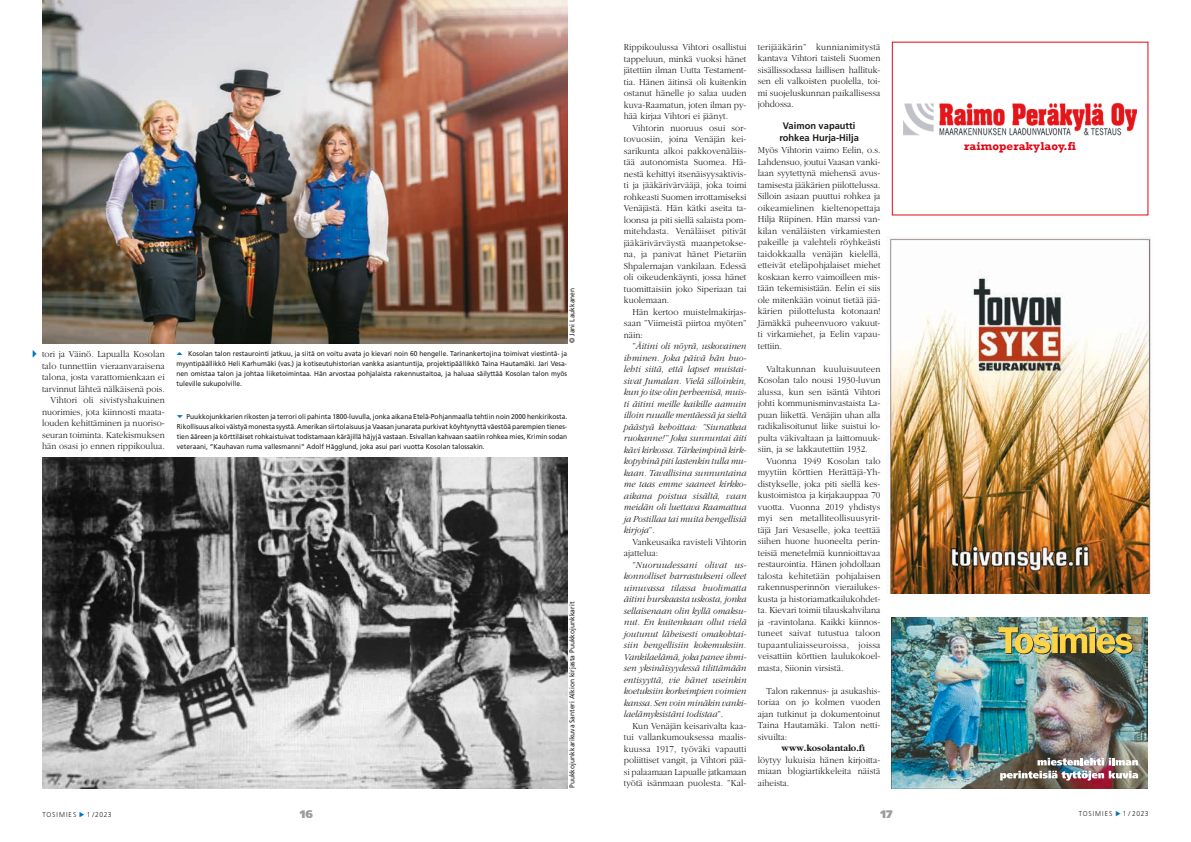
<style>
.page{position:relative;width:1191px;height:842px;background:#fff}
.page>*{position:absolute;margin:0;border:0;box-sizing:border-box;transform-origin:0 0}
.t1{font:700 11.7px "Rockwell";letter-spacing:.01em;color:#e30614}
.t2{font:900 11px "Frutiger";color:#9d9d9d}
.t3{font:300 9.5px/11.5px "Garamond";color:#1d1d1b;text-align:justify;scale:.95 1}
.t4{font:italic 300 9.5px/11.5px "Garamond";color:#1d1d1b;text-align:justify;scale:.95 1}
.t5{font:700 9.5px/11.5px "Frutiger";color:#1d1d1b;text-align:center}
.t6{font:700 9.5px "Garamond";color:#1d1d1b;scale:.95 1}
.t7{font:9px "European Pi Three";color:#0077be;scale:.96 1}
.t8{font:7px/10px "Frutiger";color:#1d1d1b;text-align:justify;scale:.95 1}
.t9{font:300 7px "Frutiger";letter-spacing:.14em;color:#1d1d1b;scale:.96 1}
.s1{font-family:"European Pi Three";color:#0077be}
.s2{font-style:normal}
</style>
<div class="page">
<svg style="left:892px;top:42px;width:256px;height:173px"></svg>
<img style="left:886px;top:237px;width:265px;height:357px">
<img style="left:891px;top:617px;width:256px;height:171px">
<img style="left:998px;top:627px;width:135px;height:27px">
<svg style="left:1000px;top:771px;width:138px;height:10px"></svg>
<svg style="left:1037px;top:758px;width:101px;height:7px"></svg>
<img style="left:42px;top:0;width:525px;height:343px">
<img style="left:43px;top:458px;width:524px;height:330px">
<p class="t8" style="left:567px;top:343px;width:60px;rotate:-90deg">© Jani Laukkanen</p>
<p class="t7" style="left:33px;top:348px;width:6px">A</p>
<p class="t8" style="left:176px;top:348px;width:413px"><span class="s1">C</span> Kosolan talon restaurointi jatkuu, ja siitä on voitu avata jo kievari noin 60 hengelle. Tarinankertojina toimivat viestintä- ja myyntipäällikkö Heli Karhumäki (vas.) ja kotiseutuhistorian vankka asiantuntija, projektipäällikkö Taina Hautamäki. Jari Vesa&shy;nen omistaa talon ja johtaa liiketoimintaa. Hän arvostaa pohjalaista rakennustaitoa, ja haluaa säilyttää Kosolan talon myös tuleville sukupolville.</p>
<p class="t8" style="left:177px;top:412px;width:412px"><span class="s1">D</span> Puukkojunkkarien rikosten ja terrori oli pahinta 1800-luvulla, jonka aikana Etelä-Pohjanmaalla tehtiin noin 2000 henkirikosta.<br>Rikollisuus alkoi väistyä monesta syystä. Amerikan siirtolaisuus ja Vaasan junarata purkivat köyhtynyttä väestöä parempien tienes&shy;tien ääreen ja körttiläiset rohkaistuivat todistamaan käräjillä häjyjä vastaan. Esivallan kahvaan saatiin rohkea mies, Krimin sodan veteraani, ”Kauhavan ruma vallesmanni” Adolf Hägglund, joka asui pari vuotta Kosolan talossakin.</p>
<p class="t3" style="left:42px;top:349px;width:131px;text-align:right">tori ja Väinö. Lapualla Kosolan talo tunnettiin vieraanvaraisena talona, josta varattomienkaan ei tarvinnut lähteä nälkäisenä pois.<br>Vihtori oli sivistyshakuinen nuorimies, jota kiinnosti maata&shy;louden kehittäminen ja nuoriso&shy;seuran toiminta. Katekismuksen hän osasi jo ennen rippikoulua.</p>
<p class="t8" style="left:567px;top:788px;width:198px;rotate:-90deg">Puukkojunkkarikuva Santeri Alkion kirjasta Puukkojunkkarit</p>
<p class="t3" style="left:624px;top:42px;width:131px">Rippikoulussa Vihtori osallistui tappeluun, minkä vuoksi hänet jätettiin ilman Uutta Testament&shy;tia. Hänen äitinsä oli kuitenkin ostanut hänelle jo salaa uuden kuva-Raamatun, joten ilman py&shy;hää kirjaa Vihtori ei jäänyt.</p>
<p class="t3" style="left:624px;top:122px;width:131px;text-indent:9px">Vihtorin nuoruus osui sor&shy;tovuosiin, joina Venäjän kei&shy;sarikunta alkoi pakkovenäläis&shy;tää autonomista Suomea. Hä&shy;nestä kehittyi itsenäisyysaktivis&shy;ti ja jääkärivärvääjä, joka toimi rohkeasti Suomen irrottamiseksi Venäjästä. Hän kätki aseita ta&shy;loonsa ja piti siellä salaista pom&shy;mitehdasta. Venäläiset pitivät jääkärivärväystä maanpetokse&shy;na, ja panivat hänet Pietariin Shpalernajan vankilaan. Edessä oli oikeudenkäynti, jossa hänet tuomittaisiin joko Siperiaan tai kuolemaan.</p>
<p class="t3" style="left:624px;top:306px;width:131px;text-indent:9px">Hän kertoo muistelmakirjas&shy;saan ”Viimeistä piirtoa myöten” näin:</p>
<p class="t4" style="left:624px;top:341px;width:131px;text-indent:9px"><span class="s2">”</span>Äitini oli nöyrä, uskovainen ihminen. Joka päivä hän huo&shy;lehti siitä, että lapset muistai&shy;sivat Jumalan. Vielä silloinkin, kun jo itse olin perheenisä, muis&shy;ti äitini meille kaikille aamuin illoin ruualle mentäessä ja sieltä päästyä kehoittaa: ”Siunatkaa ruokanne!” Joka sunnuntai äiti kävi kirkossa. Tärkeimpinä kirk&shy;kopyhinä piti lastenkin tulla mu&shy;kaan. Tavallisina sunnuntaina me taas emme saaneet kirkko&shy;aikana poistua sisältä, vaan meidän oli luettava Raamattua ja Postillaa tai muita hengellisiä kirjoja<span class="s2">”.</span></p>
<p class="t3" style="left:624px;top:536px;width:131px;text-indent:9px">Vankeusaika ravisteli Vihtorin ajattelua:</p>
<p class="t4" style="left:624px;top:559px;width:131px;text-indent:9px"><span class="s2">”</span>Nuoruudessani olivat us&shy;konnolliset harrastukseni olleet uinuvassa tilassa huolimatta äitini hurskaasta uskosta, jonka sellaisenaan olin kyllä omaksu&shy;nut. En kuitenkaan ollut vielä joutunut läheisesti omakohtai&shy;siin hengellisiin kokemuksiin.<br>Vankilaelämä, joka panee ihmi&shy;sen yksinäisyydessä tilittämään entisyyttä, vie hänet useinkin koetuksiin korkeimpien voimien kanssa. Sen voin minäkin vanki&shy;laelämyksistäni todistaa<span class="s2">”.</span></p>
<p class="t3" style="left:624px;top:720px;width:131px;text-indent:9px">Kun Venäjän keisarivalta kaa&shy;tui vallankumouksessa maalis&shy;kuussa 1917, työväki vapautti poliittiset vangit, ja Vihtori pää&shy;si palaamaan Lapualle jatkamaan</p>
<p class="t3" style="left:624px;top:778px;width:131px">työtä isänmaan puolesta. ”Kal-</p>
<p class="t3" style="left:758px;top:41px;width:131px">terijääkärin” kunnianimitystä kantava Vihtori taisteli Suomen sisällissodassa laillisen hallituk&shy;sen eli valkoisten puolella, toi&shy;mi suojeluskunnan paikallisessa johdossa.</p>
<p class="t5" style="left:779px;top:120px;width:81px">Vaimon vapautti rohkea Hurja-Hilja</p>
<p class="t3" style="left:758px;top:145px;width:131px">Myös Vihtorin vaimo Eelin, o.s.<br>Lahdensuo, joutui Vaasan vanki&shy;laan syytettynä miehensä avus&shy;tamisesta jääkärien piilottelussa.<br>Silloin asiaan puuttui rohkea ja oikeamielinen kieltenopettaja Hilja Riipinen. Hän marssi van&shy;kilan venäläisten virkamiesten pakeille ja valehteli röyhkeästi taidokkaalla venäjän kielellä, etteivät eteläpohjalaiset miehet koskaan kerro vaimoilleen mis&shy;tään tekemisistään. Eelin ei siis ole mitenkään voinut tietää jää&shy;kärien piilottelusta kotonaan!<br>Jämäkkä puheenvuoro vakuut&shy;ti virkamiehet, ja Eelin vapau&shy;tettiin.</p>
<p class="t3" style="left:758px;top:363px;width:131px;text-indent:9px">Valtakunnan kuuluisuuteen Kosolan talo nousi 1930-luvun alussa, kun sen isäntä Vihtori johti kommunisminvastaista La&shy;puan liikettä. Venäjän uhan alla radikalisoitunut liike suistui lo&shy;pulta väkivaltaan ja laittomuuk&shy;siin, ja se lakkautettiin 1932.</p>
<p class="t3" style="left:758px;top:455px;width:131px;text-indent:9px">Vuonna 1949 Kosolan talo myytiin körttien Herättäjä-Yh&shy;distykselle, joka piti siellä kes&shy;kustoimistoa ja kirjakauppaa 70 vuotta. Vuonna 2019 yhdistys myi sen metalliteollisuusyrit&shy;täjä Jari Vesaselle, joka teettää siihen huone huoneelta perin&shy;teisiä menetelmiä kunnioittavaa restaurointia. Hänen johdollaan talosta kehitetään pohjalaisen rakennusperinnön vierailukes&shy;kusta ja historiamatkailukohdet&shy;ta. Kievari toimii tilauskahvilana ja -ravintolana. Kaikki kiinnos&shy;tuneet saivat tutustua taloon tupaantuliaisseuroissa, joissa veisattiin körttien laulukokoel&shy;masta, Siionin virsistä.</p>
<p class="t3" style="left:758px;top:685px;width:131px;text-indent:9px">Talon rakennus- ja asukashis&shy;toriaa on jo kolmen vuoden ajan tutkinut ja dokumentoinut Taina Hautamäki. Talon netti&shy;sivuilta:</p>
<p class="t6" style="left:781px;top:743px;width:89px">www.kosolantalo.fi</p>
<p class="t3" style="left:758px;top:754px;width:131px">löytyy lukuisia hänen kirjoitta&shy;miaan blogiartikkeleita näistä aiheista.</p>
<p class="t1" style="left:964px;top:139px;width:113px">raimoperakylaoy.fi</p>
<p class="t9" style="left:43px;top:811px;width:37px">TOSIMIES</p>
<p class="t9" style="left:87px;top:811px;width:27px">1 /2023</p>
<p class="t2" style="left:300px;top:807px;width:15px">16</p>
<p class="t2" style="left:880px;top:807px;width:14px">17</p>
<p class="t9" style="left:1078px;top:809px;width:37px">TOSIMIES</p>
<p class="t9" style="left:1122px;top:809px;width:28px">1 / 2023</p>
</div>
